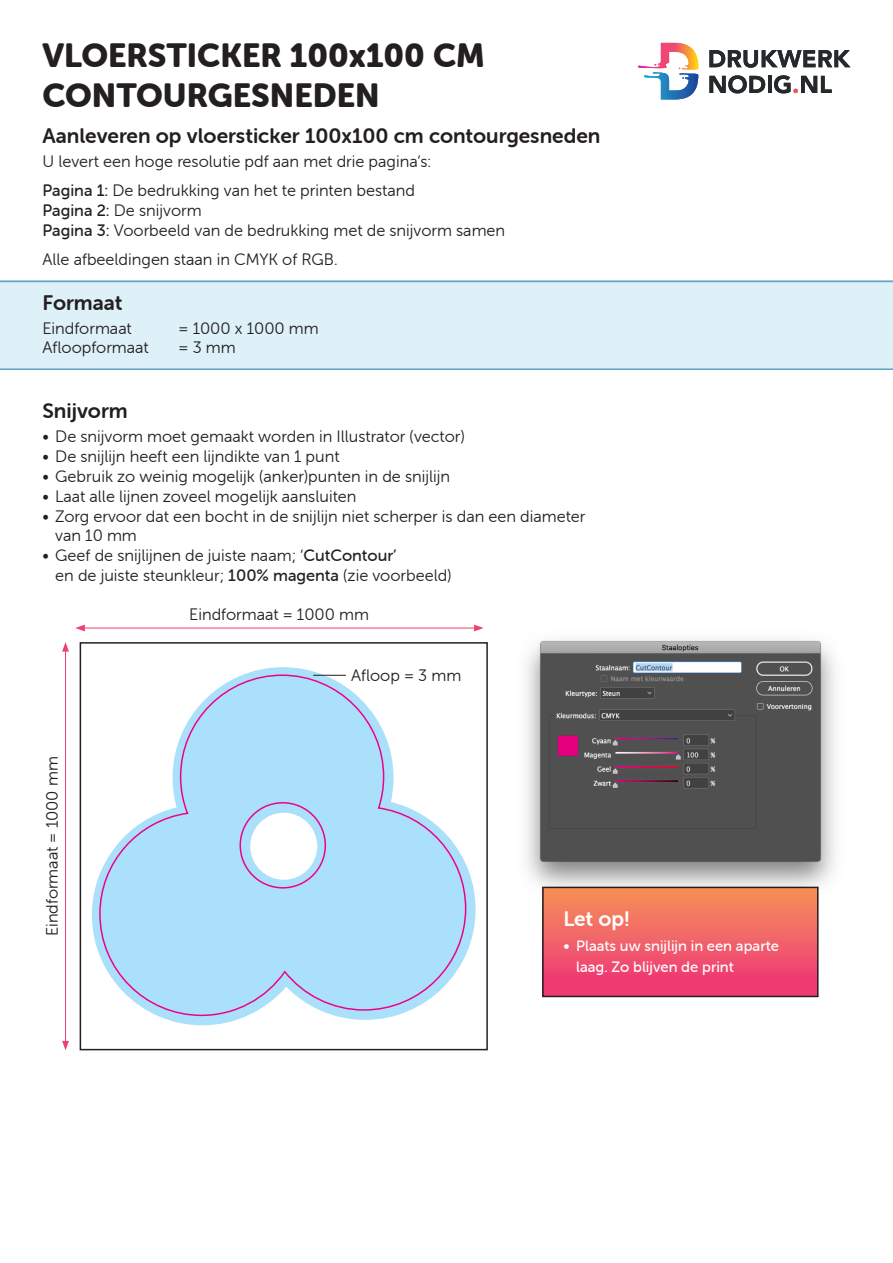
<style>
.page{position:relative;width:893px;height:1263px;background:#fff}
.page>*{position:absolute;margin:0;border:0;box-sizing:border-box;transform-origin:0 0}
.Titel{font:33px "Museo Sans Rounded 900";color:#231f20}
.Kop_1{font:21px "Museo Sans Rounded 700";color:#231f20}
.Kop_1-2{font:21px "Museo Sans Rounded 700";color:#fff}
.Let_op_-_tekst{font:16.5px/19.8px "Museo Sans Rounded 300";color:#231f20}
.Tekst{font:16.5px "Museo Sans Rounded 300";color:#231f20}
.t1{font:15px/21px "Museo Sans Rounded 500";color:#fff}
.s1{font-family:"Museo Sans Rounded 500"}
</style>
<div class="page">
<div style="left:0;top:281px;width:893px;height:89px;background:#def0f8"></div>
<svg style="left:709px;top:50px;width:141px;height:18px"></svg>
<svg style="left:709px;top:75px;width:56px;height:18px"></svg>
<hr style="left:768px;top:76px;width:3px;height:17px;background:#24292c">
<svg style="left:774px;top:75px;width:58px;height:18px"></svg>
<svg style="left:638px;top:43px;width:60px;height:56px"></svg>
<div style="left:80px;top:642px;width:408px;height:408px;border:2px solid #231f20"></div>
<hr style="left:82px;top:628px;width:394px;height:1px;background:#ef4070">
<svg style="left:474px;top:625px;width:10px;height:6px"></svg>
<svg style="left:75px;top:625px;width:10px;height:6px"></svg>
<hr style="left:65px;top:649px;width:1px;height:394px;background:#ef4070">
<svg style="left:62px;top:642px;width:7px;height:10px"></svg>
<svg style="left:62px;top:1041px;width:7px;height:9px"></svg>
<img style="left:526px;top:640px;width:309px;height:247px">
<svg style="left:92px;top:667px;width:384px;height:358px"></svg>
<svg style="left:98px;top:674px;width:369px;height:343px"></svg>
<hr style="left:313px;top:675px;width:33px;height:1px;background:#231f20">
<div style="left:543px;top:887px;width:275px;height:109px;background:linear-gradient(to bottom,#f59259,#ee3177)"></div>
<div style="left:542px;top:887px;width:277px;height:110px;border:2px solid #231f20"></div>
<p class="Titel" style="left:43px;top:37px;width:444px">VLOERSTICKER 100x100 CM</p>
<p class="Titel" style="left:43px;top:77px;width:339px">CONTOURGESNEDEN</p>
<p class="Kop_1" style="left:43px;top:124px;width:559px">Aanleveren op vloersticker 100x100 cm contourgesneden</p>
<p class="Tekst" style="left:43px;top:153px;width:390px">U levert een hoge resolutie pdf aan met drie pagina’s:</p>
<p class="Let_op_-_tekst" style="left:43px;top:181px;width:374px"><span class="s1">Pagina 1:</span> De bedrukking van het te printen bestand</p>
<p class="Let_op_-_tekst" style="left:43px;top:201px;width:161px"><span class="s1">Pagina 2:</span> De snijvorm</p>
<p class="Let_op_-_tekst" style="left:43px;top:220px;width:464px"><span class="s1">Pagina 3:</span> Voorbeeld van de bedrukking met de snijvorm samen</p>
<p class="Tekst" style="left:43px;top:250px;width:297px">Alle afbeeldingen staan in CMYK of RGB.</p>
<p class="Kop_1" style="left:43px;top:291px;width:81px">Formaat</p>
<p class="Tekst" style="left:43px;top:319px;width:91px">Eindformaat</p>
<p class="Tekst" style="left:179px;top:319px;width:142px">= 1000 x 1000 mm</p>
<p class="Tekst" style="left:43px;top:339px;width:108px">Afloopformaat</p>
<p class="Tekst" style="left:179px;top:339px;width:59px">= 3 mm</p>
<p class="Kop_1" style="left:43px;top:399px;width:87px">Snijvorm</p>
<p class="Let_op_-_tekst" style="left:43px;top:427px;width:424px">• De snijvorm moet gemaakt worden in Illustrator (vector)</p>
<p class="Let_op_-_tekst" style="left:43px;top:447px;width:299px">• De snijlijn heeft een lijndikte van 1 punt</p>
<p class="Let_op_-_tekst" style="left:43px;top:466px;width:409px">• Gebruik zo weinig mogelijk (anker)punten in de snijlijn</p>
<p class="Let_op_-_tekst" style="left:43px;top:486px;width:315px">• Laat alle lijnen zoveel mogelijk aansluiten</p>
<p class="Let_op_-_tekst" style="left:55px;top:506px;width:532px;text-indent:-13px">• Zorg ervoor dat een bocht in de snijlijn niet scherper is dan een diameter van 10 mm</p>
<p class="Let_op_-_tekst" style="left:55px;top:546px;width:398px;text-indent:-13px">• Geef de snijlijnen de juiste naam; ‘<span class="s1">CutContour’<br></span>en de juiste steunkleur; <span class="s1">100% magenta</span> (zie voorbeeld)</p>
<p class="Tekst" style="left:189px;top:606px;width:181px">Eindformaat = 1000 mm</p>
<p class="Tekst" style="left:43px;top:936px;width:181px;rotate:-90deg">Eindformaat = 1000 mm</p>
<p class="Tekst" style="left:351px;top:666px;width:112px">Afloop = 3 mm</p>
<p class="Kop_1-2" style="left:563px;top:907px;width:68px">Let op!</p>
<p class="t1" style="left:576px;top:935px;width:204px;text-indent:-13px">• Plaats uw snijlijn in een aparte laag. Zo blijven de print</p>
</div>
